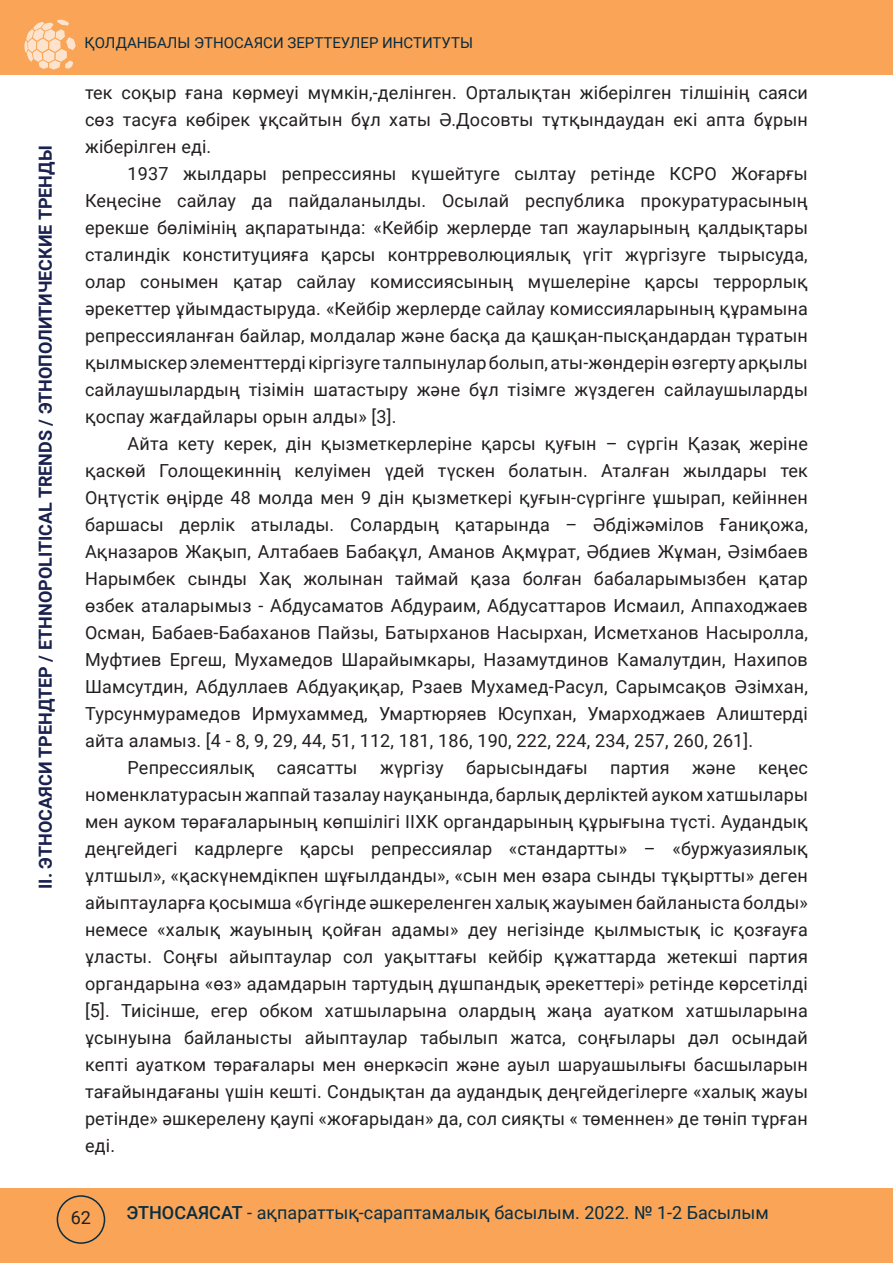
<style>
.page{position:relative;width:893px;height:1263px;background:#fff}
.page>*{position:absolute;margin:0;border:0;box-sizing:border-box;transform-origin:0 0}
.t1{font:18px/27px "Roboto";letter-spacing:.01em;color:#231f20;text-align:justify}
.t2{font:700 18px "Roboto";color:#1a214e}
.t3{font:18px "Roboto";color:#082d42}
.t4{font:15px "Roboto";color:#082b40}
.s1{font-weight:500}
</style>
<div class="page">
<div style="left:0;top:1188px;width:893px;height:75px;background:#f9a456"></div>
<div style="left:0;top:0;width:893px;height:74px;background:#f9a456"></div>
<svg style="left:24px;top:20px;width:52px;height:50px"></svg>
<div style="left:57px;top:1195px;width:48px;height:49px;border:2px solid #082d42;border-radius:50%"></div>
<p class="t2" style="left:33px;top:889px;width:745px;rotate:-90deg">II. ЭТНОСАЯСИ ТРЕНДТЕР / ETHNOPOLITICAL TRENDS / ЭТНОПОЛИТИЧЕСКИЕ ТРЕНДЫ</p>
<p class="t4" style="left:85px;top:32px;width:390px">ҚОЛДАНБАЛЫ ЭТНОСАЯСИ ЗЕРТТЕУЛЕР ИНСТИТУТЫ</p>
<p class="t1" style="left:85px;top:78px;width:724px">тек соқыр ғана көрмеуі мүмкін,-делінген. Орталықтан жіберілген тілшінің саяси сөз тасуға көбірек ұқсайтын бұл хаты Ә.Досовты тұтқындаудан екі апта бұрын жіберілген еді.</p>
<p class="t1" style="left:85px;top:159px;width:724px;text-indent:43px">1937 жылдары репрессияны күшейтуге сылтау ретінде КСРО Жоғарғы Кеңесіне сайлау да пайдаланылды. Осылай республика прокуратурасының ерекше бөлімінің ақпаратында: «Кейбір жерлерде тап жауларының қалдықтары сталиндік конституцияға қарсы контрреволюциялық үгіт жүргізуге тырысуда, олар сонымен қатар сайлау комиссиясының мүшелеріне қарсы террорлық әрекеттер ұйымдастыруда. «Кейбір жерлерде сайлау комиссияларының құрамына репрессияланған байлар, молдалар және басқа да қашқан-пысқандардан тұратын қылмыскер элементтерді кіргізуге талпынулар болып, аты-жөндерін өзгерту арқылы сайлаушылардың тізімін шатастыру және бұл тізімге жүздеген сайлаушыларды қоспау жағдайлары орын алды» [3].</p>
<p class="t1" style="left:85px;top:429px;width:724px;text-indent:43px">Айта кету керек, дін қызметкерлеріне қарсы қуғын – сүргін Қазақ жеріне қаскөй Голощекиннің келуімен үдей түскен болатын. Аталған жылдары тек Оңтүстік өңірде 48 молда мен 9 дін қызметкері қуғын-сүргінге ұшырап, кейіннен баршасы дерлік атылады. Солардың қатарында – Әбдіжәмілов Ғаниқожа, Ақназаров Жақып, Алтабаев Бабақұл, Аманов Ақмұрат, Әбдиев Жұман, Әзімбаев Нарымбек сынды Хақ жолынан таймай қаза болған бабаларымызбен қатар өзбек аталарымыз - Абдусаматов Абдураим, Абдусаттаров Исмаил, Аппаходжаев Осман, Бабаев-Бабаханов Пайзы, Батырханов Насырхан, Исметханов Насыролла, Муфтиев Ергеш, Мухамедов Шарайымкары, Назамутдинов Камалутдин, Нахипов Шамсутдин, Абдуллаев Абдуақиқар, Рзаев Мухамед-Расул, Сарымсақов Әзімхан, Турсунмурамедов Ирмухаммед, Умартюряев Юсупхан, Умарходжаев Алиштерді айта аламыз. [4 - 8, 9, 29, 44, 51, 112, 181, 186, 190, 222, 224, 234, 257, 260, 261].</p>
<p class="t1" style="left:85px;top:753px;width:724px;text-indent:43px">Репрессиялық саясатты жүргізу барысындағы партия және кеңес номенклатурасын жаппай тазалау науқанында, барлық дерліктей ауком хатшылары мен ауком төрағаларының көпшілігі ІІХК органдарының құрығына түсті. Аудандық деңгейдегі кадрлерге қарсы репрессиялар «стандартты» – «буржуазиялық ұлтшыл», «қаскүнемдікпен шұғылданды», «сын мен өзара сынды тұқыртты» деген айыптауларға қосымша «бүгінде әшкереленген халық жауымен байланыста болды» немесе «халық жауының қойған адамы» деу негізінде қылмыстық іс қозғауға ұласты. Соңғы айыптаулар сол уақыттағы кейбір құжаттарда жетекші партия органдарына «өз» адамдарын тартудың дұшпандық әрекеттері» ретінде көрсетілді [5]. Тиісінше, егер обком хатшыларына олардың жаңа ауатком хатшыларына ұсынуына байланысты айыптаулар табылып жатса, соңғылары дәл осындай кепті ауатком төрағалары мен өнеркәсіп және ауыл шаруашылығы басшыларын тағайындағаны үшін кешті. Сондықтан да аудандық деңгейдегілерге «халық жауы ретінде» әшкерелену қаупі «жоғарыдан» да, сол сияқты « төменнен» де төніп тұрған еді.</p>
<p class="t1" style="left:71px;top:1204px;width:22px">62</p>
<p class="t3" style="left:126px;top:1200px;width:644px"><span class="s1">ЭТНОСАЯСАТ</span> - ақпараттық-сараптамалық басылым. 2022. № 1-2 Басылым</p>
</div>
